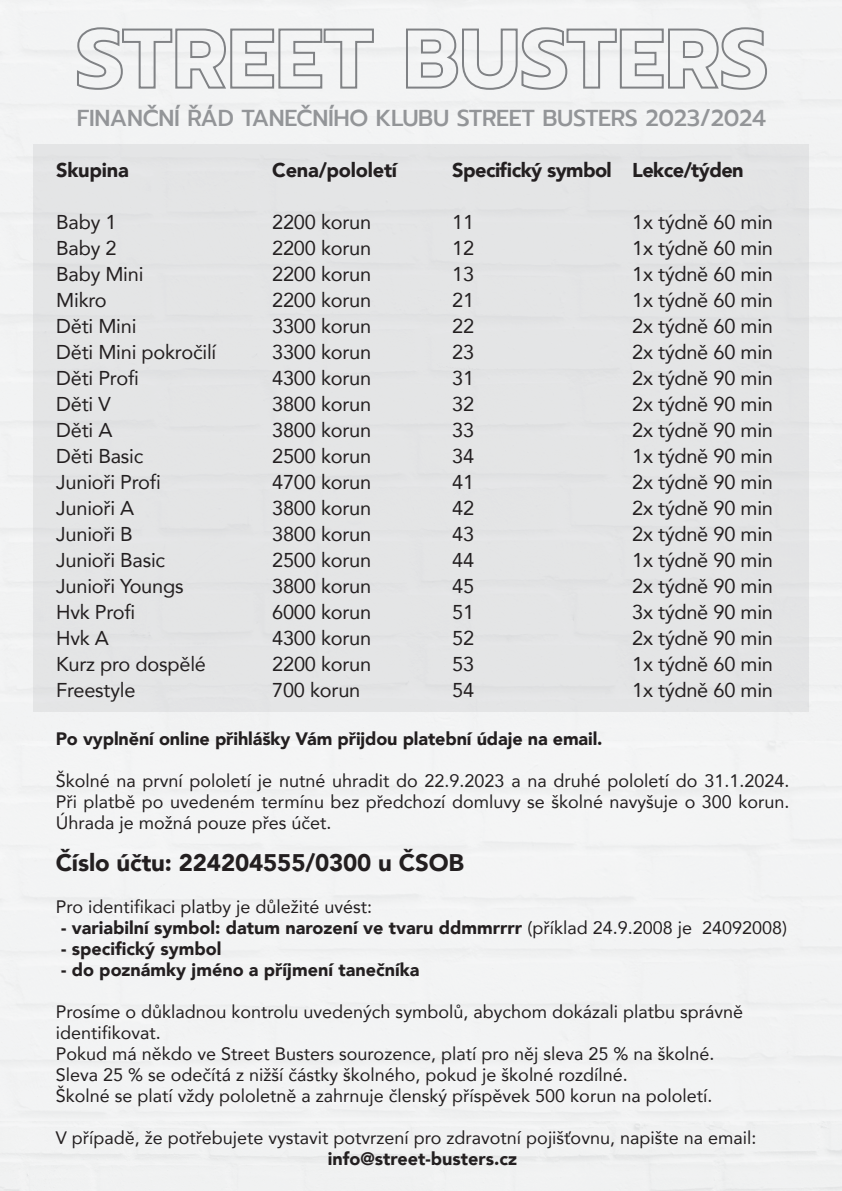
<style>
.page{position:relative;width:842px;height:1191px;background:#f2f3f4}
.page>*{position:absolute;margin:0;border:0;box-sizing:border-box;transform-origin:0 0}
.t1{font:900 24px "Avenir";letter-spacing:-.005em;color:#231f20}
.t2{font:500 23px "Prompt";letter-spacing:-.015em;color:#939598}
.t3{font:20px "Avenir";letter-spacing:-.01em;color:#231f20}
.t4{font:900 20px "Avenir";letter-spacing:-.03em;color:#231f20}
.t5{font:900 20px "Avenir";letter-spacing:-.01em;color:#231f20}
.t6{font:18px/21px "Avenir";color:#231f20;text-align:justify}
.t7{font:900 18px "Avenir";color:#231f20}
.s1{font-weight:400}
</style>
<div class="page">
<div style="left:33px;top:144px;width:775px;height:568px;background:#e4e5e5"></div>
<svg style="left:77px;top:27px;width:297px;height:63px"></svg>
<svg style="left:406px;top:27px;width:361px;height:63px"></svg>
<p class="t2" style="left:77px;top:101px;width:691px">FINANČNÍ ŘÁD TANEČNÍHO KLUBU STREET BUSTERS 2023/2024</p>
<p class="t5" style="left:56px;top:152px;width:74px">Skupina</p>
<p class="t5" style="left:272px;top:152px;width:126px">Cena/pololetí</p>
<p class="t4" style="left:452px;top:152px;width:293px">Specifický symbol Lekce/týden</p>
<p class="t3" style="left:56px;top:206px;width:62px">Baby 1</p>
<p class="t3" style="left:272px;top:206px;width:101px">2200 korun</p>
<p class="t3" style="left:452px;top:206px;width:23px">11</p>
<p class="t3" style="left:632px;top:206px;width:142px">1x týdně 60 min</p>
<p class="t3" style="left:56px;top:232px;width:62px">Baby 2</p>
<p class="t3" style="left:272px;top:232px;width:101px">2200 korun</p>
<p class="t3" style="left:452px;top:232px;width:23px">12</p>
<p class="t3" style="left:632px;top:232px;width:142px">1x týdně 60 min</p>
<p class="t3" style="left:56px;top:258px;width:89px">Baby Mini</p>
<p class="t3" style="left:272px;top:258px;width:101px">2200 korun</p>
<p class="t3" style="left:452px;top:258px;width:23px">13</p>
<p class="t3" style="left:632px;top:258px;width:142px">1x týdně 60 min</p>
<p class="t3" style="left:56px;top:284px;width:52px">Mikro</p>
<p class="t3" style="left:272px;top:284px;width:101px">2200 korun</p>
<p class="t3" style="left:452px;top:284px;width:24px">21</p>
<p class="t3" style="left:632px;top:284px;width:142px">1x týdně 60 min</p>
<p class="t3" style="left:56px;top:310px;width:82px">Děti Mini</p>
<p class="t3" style="left:272px;top:310px;width:101px">3300 korun</p>
<p class="t3" style="left:452px;top:310px;width:23px">22</p>
<p class="t3" style="left:632px;top:310px;width:142px">2x týdně 60 min</p>
<p class="t3" style="left:56px;top:336px;width:162px">Děti Mini pokročilí</p>
<p class="t3" style="left:272px;top:336px;width:101px">3300 korun</p>
<p class="t3" style="left:452px;top:336px;width:23px">23</p>
<p class="t3" style="left:632px;top:336px;width:142px">2x týdně 60 min</p>
<p class="t3" style="left:56px;top:362px;width:84px">Děti Profi</p>
<p class="t3" style="left:272px;top:362px;width:101px">4300 korun</p>
<p class="t3" style="left:452px;top:362px;width:23px">31</p>
<p class="t3" style="left:632px;top:362px;width:142px">2x týdně 90 min</p>
<p class="t3" style="left:56px;top:388px;width:56px">Děti V</p>
<p class="t3" style="left:272px;top:388px;width:101px">3800 korun</p>
<p class="t3" style="left:452px;top:388px;width:24px">32</p>
<p class="t3" style="left:632px;top:388px;width:142px">2x týdně 90 min</p>
<p class="t3" style="left:56px;top:414px;width:58px">Děti A</p>
<p class="t3" style="left:272px;top:414px;width:101px">3800 korun</p>
<p class="t3" style="left:452px;top:414px;width:23px">33</p>
<p class="t3" style="left:632px;top:414px;width:142px">2x týdně 90 min</p>
<p class="t3" style="left:56px;top:440px;width:89px">Děti Basic</p>
<p class="t3" style="left:272px;top:440px;width:101px">2500 korun</p>
<p class="t3" style="left:452px;top:440px;width:23px">34</p>
<p class="t3" style="left:632px;top:440px;width:142px">1x týdně 90 min</p>
<p class="t3" style="left:56px;top:466px;width:106px">Junioři Profi</p>
<p class="t3" style="left:272px;top:466px;width:101px">4700 korun</p>
<p class="t3" style="left:452px;top:466px;width:23px">41</p>
<p class="t3" style="left:632px;top:466px;width:142px">2x týdně 90 min</p>
<p class="t3" style="left:56px;top:492px;width:80px">Junioři A</p>
<p class="t3" style="left:272px;top:492px;width:101px">3800 korun</p>
<p class="t3" style="left:452px;top:492px;width:23px">42</p>
<p class="t3" style="left:632px;top:492px;width:142px">2x týdně 90 min</p>
<p class="t3" style="left:56px;top:518px;width:78px">Junioři B</p>
<p class="t3" style="left:272px;top:518px;width:101px">3800 korun</p>
<p class="t3" style="left:452px;top:518px;width:23px">43</p>
<p class="t3" style="left:632px;top:518px;width:142px">2x týdně 90 min</p>
<p class="t3" style="left:56px;top:544px;width:111px">Junioři Basic</p>
<p class="t3" style="left:272px;top:544px;width:101px">2500 korun</p>
<p class="t3" style="left:452px;top:544px;width:23px">44</p>
<p class="t3" style="left:632px;top:544px;width:142px">1x týdně 90 min</p>
<p class="t3" style="left:56px;top:570px;width:129px">Junioři Youngs</p>
<p class="t3" style="left:272px;top:570px;width:101px">3800 korun</p>
<p class="t3" style="left:452px;top:570px;width:23px">45</p>
<p class="t3" style="left:632px;top:570px;width:142px">2x týdně 90 min</p>
<p class="t3" style="left:56px;top:596px;width:81px">Hvk Profi</p>
<p class="t3" style="left:272px;top:596px;width:101px">6000 korun</p>
<p class="t3" style="left:452px;top:596px;width:23px">51</p>
<p class="t3" style="left:632px;top:596px;width:142px">3x týdně 90 min</p>
<p class="t3" style="left:56px;top:622px;width:54px">Hvk A</p>
<p class="t3" style="left:272px;top:622px;width:101px">4300 korun</p>
<p class="t3" style="left:452px;top:622px;width:23px">52</p>
<p class="t3" style="left:632px;top:622px;width:142px">2x týdně 90 min</p>
<p class="t3" style="left:56px;top:648px;width:151px">Kurz pro dospělé</p>
<p class="t3" style="left:272px;top:648px;width:101px">2200 korun</p>
<p class="t3" style="left:452px;top:648px;width:23px">53</p>
<p class="t3" style="left:632px;top:648px;width:142px">1x týdně 60 min</p>
<p class="t3" style="left:56px;top:674px;width:81px">Freestyle</p>
<p class="t3" style="left:272px;top:674px;width:90px">700 korun</p>
<p class="t3" style="left:452px;top:674px;width:23px">54</p>
<p class="t3" style="left:632px;top:674px;width:142px">1x týdně 60 min</p>
<p class="t7" style="left:56px;top:723px;width:548px">Po vyplnění online přihlášky Vám přijdou platební údaje na email.</p>
<p class="t6" style="left:56px;top:769px;width:735px">Školné na první pololetí je nutné uhradit do 22.9.2023 a na druhé pololetí do 31.1.2024.<br>Při platbě po uvedeném termínu bez předchozí domluvy se školné navyšuje o 300 korun.<br>Úhrada je možná pouze přes účet.</p>
<p class="t1" style="left:56px;top:841px;width:410px">Číslo účtu: 224204555/0300 u ČSOB</p>
<p class="t6" style="left:56px;top:895px;width:318px">Pro identifikaci platby je důležité uvést:</p>
<p class="t7" style="left:61px;top:912px;width:728px">- variabilní symbol: datum narození ve tvaru ddmmrrrr <span class="s1">(příklad 24.9.2008 je 24092008)</span></p>
<p class="t7" style="left:61px;top:933px;width:162px">- specifický symbol</p>
<p class="t7" style="left:61px;top:954px;width:360px">- do poznámky jméno a příjmení tanečníka</p>
<p class="t6" style="left:56px;top:1000px;width:689px;text-align:left">Prosíme o důkladnou kontrolu uvedených symbolů, abychom dokázali platbu správně identifikovat.<br>Pokud má někdo ve Street Busters sourozence, platí pro něj sleva 25 % na školné.<br>Sleva 25 % se odečítá z nižší částky školného, pokud je školné rozdílné.<br>Školné se platí vždy pololetně a zahrnuje členský příspěvek 500 korun na pololetí.</p>
<p class="t6" style="left:56px;top:1126px;width:702px">V případě, že potřebujete vystavit potvrzení pro zdravotní pojišťovnu, napište na email:</p>
<p class="t7" style="left:328px;top:1143px;width:191px">info@street-busters.cz</p>
</div>
